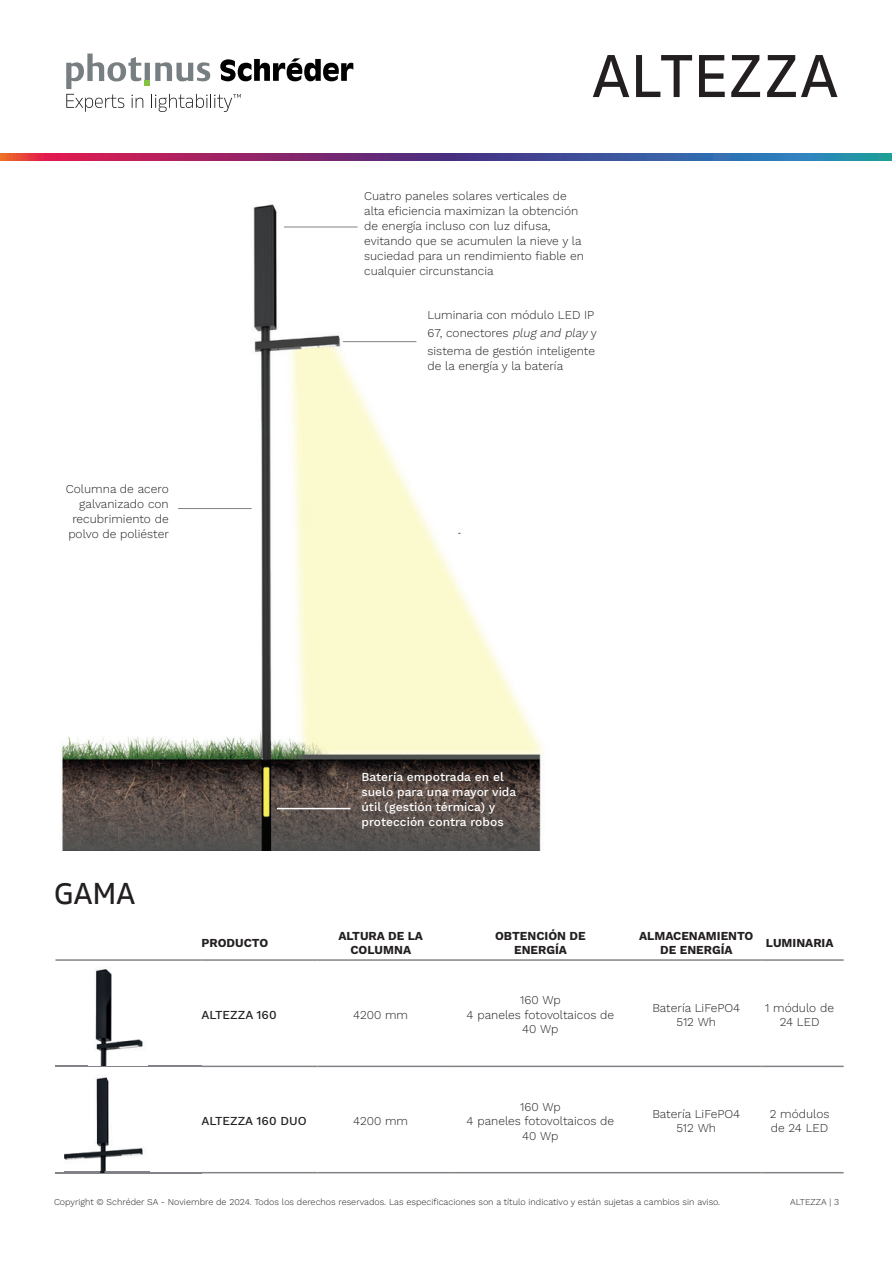
<style>
.page{position:relative;width:893px;height:1263px;background:#fff}
.page>*{position:absolute;margin:0;border:0;box-sizing:border-box;transform-origin:0 0}
.t1{font:500 60px "Rleud";letter-spacing:.015em;color:#231f20}
.t2{font:500 30px "Rleud";color:#231f20}
.t3{font:300 12px/15px "Work Sans";color:#231f20;text-align:center}
.t4{font:500 12px/15px "Work Sans";color:#fff}
.t5{font:700 12px/14.4px "Work Sans";color:#231f20;text-align:center}
.t6{font:500 12px "Work Sans";color:#231f20}
.t7{font:300 9px "Work Sans";color:#231f20}
.s1{font-style:italic}
</style>
<div class="page">
<svg style="left:0;top:153px;width:891px;height:7px;background:#6a4582"></svg>
<svg style="left:66px;top:54px;width:287px;height:58px"></svg>
<img style="left:61px;top:204px;width:483px;height:647px">
<hr style="left:284px;top:227px;width:74px;height:1px;background:#838288">
<hr style="left:178px;top:508px;width:74px;height:1px;background:#838288">
<hr style="left:343px;top:341px;width:73px;height:1px;background:#838288">
<hr style="left:277px;top:808px;width:73px;height:1px;background:#fff">
<hr style="left:55px;top:959px;width:147px;height:2px;background:#838288">
<hr style="left:202px;top:959px;width:115px;height:2px;background:#838288">
<hr style="left:317px;top:959px;width:133px;height:2px;background:#838288">
<hr style="left:450px;top:959px;width:187px;height:2px;background:#838288">
<hr style="left:637px;top:959px;width:125px;height:2px;background:#838288">
<hr style="left:762px;top:959px;width:82px;height:2px;background:#838288">
<hr style="left:202px;top:1065px;width:115px;height:2px;background:#838288">
<hr style="left:317px;top:1065px;width:133px;height:2px;background:#838288">
<hr style="left:450px;top:1065px;width:187px;height:2px;background:#838288">
<hr style="left:637px;top:1065px;width:125px;height:2px;background:#838288">
<hr style="left:762px;top:1065px;width:82px;height:2px;background:#838288">
<hr style="left:55px;top:1065px;width:147px;height:2px;background:#838288">
<hr style="left:55px;top:1172px;width:147px;height:1px;background:#838288">
<hr style="left:202px;top:1172px;width:115px;height:1px;background:#838288">
<hr style="left:317px;top:1172px;width:133px;height:1px;background:#838288">
<hr style="left:450px;top:1172px;width:187px;height:1px;background:#838288">
<hr style="left:637px;top:1172px;width:125px;height:1px;background:#838288">
<hr style="left:762px;top:1172px;width:82px;height:1px;background:#838288">
<img style="left:95px;top:969px;width:48px;height:96px">
<img style="left:65px;top:1075px;width:85px;height:98px">
<h1 class="t1" style="left:592px;top:36px;width:248px">ALTEZZA</h1>
<p class="t3" style="left:364px;top:188px;width:221px;text-align:left">Cuatro paneles solares verticales de alta eficiencia maximizan la obtención de energía incluso con luz difusa, evitando que se acumulen la nieve y la suciedad para un rendimiento fiable en cualquier circunstancia</p>
<p class="t3" style="left:66px;top:481px;width:105px;text-align:right">Columna de acero galvanizado con recubrimiento de polvo de poliéster</p>
<p class="t3" style="left:427px;top:305px;width:171px;line-height:18px;text-align:left">Luminaria con módulo LED IP<br>67, conectores <span class="s1">plug and play</span> y sistema de gestión inteligente</p>
<p class="t3" style="left:427px;top:358px;width:137px">de la energía y la batería</p>
<h2 class="t2" style="left:54px;top:873px;width:83px">GAMA</h2>
<p class="t4" style="left:362px;top:770px;width:156px">Batería empotrada en el suelo para una mayor vida útil (gestión térmica) y protección contra robos</p>
<p class="t5" style="left:202px;top:936px;width:68px">PRODUCTO</p>
<p class="t5" style="left:338px;top:929px;width:86px">ALTURA DE LA<br>COLUMNA</p>
<p class="t5" style="left:495px;top:929px;width:92px">OBTENCIÓN DE<br>ENERGÍA</p>
<p class="t5" style="left:639px;top:929px;width:116px">ALMACENAMIENTO<br>DE ENERGÍA</p>
<p class="t5" style="left:766px;top:936px;width:69px">LUMINARIA</p>
<p class="t6" style="left:202px;top:1008px;width:77px">ALTEZZA 160</p>
<p class="t3" style="left:353px;top:1007px;width:56px">4200 mm</p>
<p class="t6" style="left:202px;top:1114px;width:107px">ALTEZZA 160 DUO</p>
<p class="t3" style="left:353px;top:1113px;width:56px">4200 mm</p>
<p class="t3" style="left:467px;top:992px;width:149px;line-height:14.4px">160 Wp<br>4 paneles fotovoltaicos de<br>40 Wp</p>
<p class="t3" style="left:652px;top:1000px;width:89px;line-height:14.4px">Batería LiFePO4<br>512 Wh</p>
<p class="t3" style="left:765px;top:1000px;width:70px;line-height:14.4px">1 módulo de<br>24 LED</p>
<p class="t3" style="left:467px;top:1099px;width:149px;line-height:14.4px">160 Wp<br>4 paneles fotovoltaicos de<br>40 Wp</p>
<p class="t3" style="left:652px;top:1106px;width:89px;line-height:14.4px">Batería LiFePO4<br>512 Wh</p>
<p class="t3" style="left:770px;top:1106px;width:61px;line-height:14.4px;text-align:left">2 módulos de 24 LED</p>
<p class="t7" style="left:54px;top:1195px;width:668px">Copyright © Schréder SA - Noviembre de 2024. Todos los derechos reservados. Las especificaciones son a título indicativo y están sujetas a cambios sin aviso.</p>
<p class="t7" style="left:790px;top:1195px;width:50px">ALTEZZA | 3</p>
</div>
